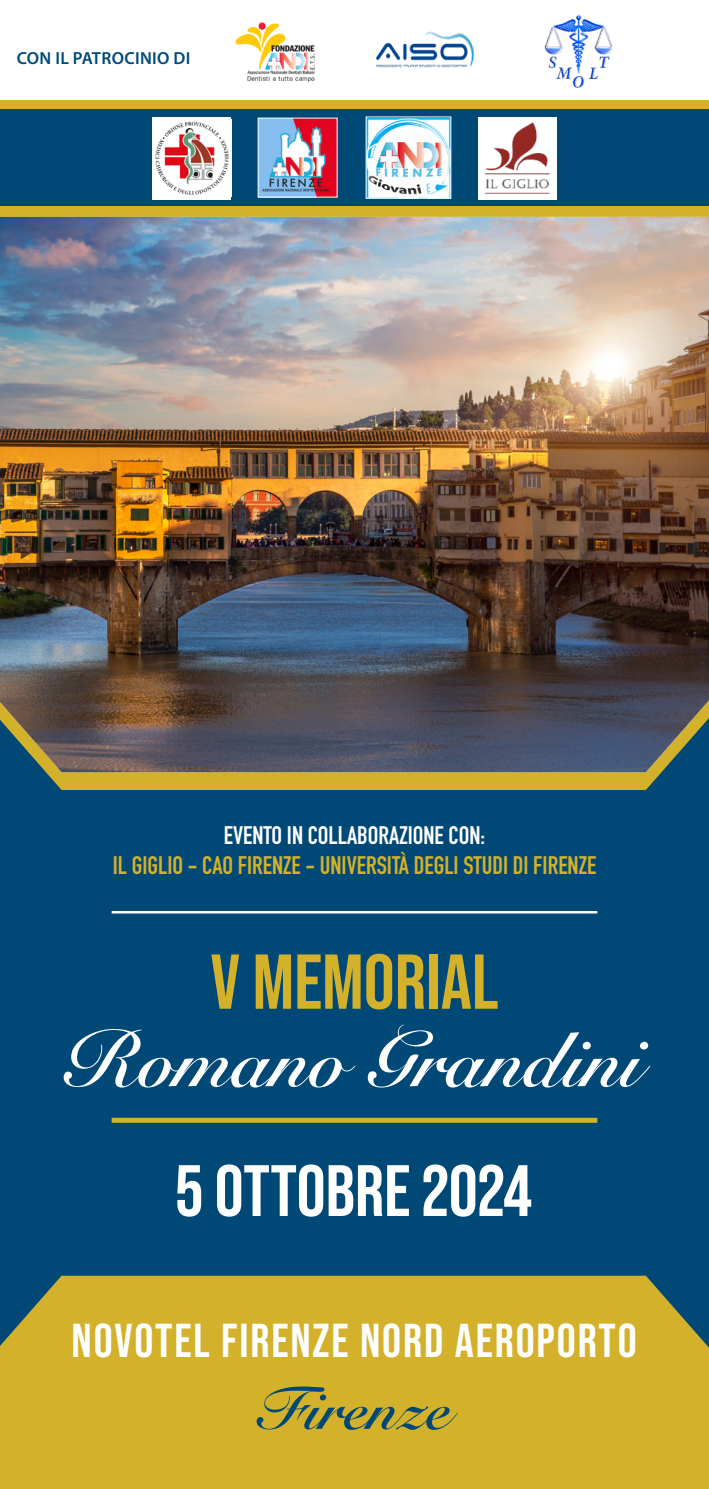
<style>
.page{position:relative;width:709px;height:1489px;background:#fff}
.page>*{position:absolute;margin:0;border:0;box-sizing:border-box;transform-origin:0 0}
.t1{font:700 77.5px "Snell Roundhand";color:#fff}
.t2{font:700 77.5px "Bebas Neue Pro";color:#d4b12a}
.t3{font:700 72.5px "Bebas Neue Pro";color:#fff}
.t4{font:700 60px "Snell Roundhand";color:#004976}
.t5{font:700 47.5px "Bebas Neue Pro";letter-spacing:.04em;color:#fff}
.t6{font:700 25px "DIN Condensed";color:#d4b12a}
.t7{font:700 25px "DIN Condensed";color:#fff}
.t8{font:600 17.5px "Myriad Pro";letter-spacing:.02em;color:#004976}
</style>
<div class="page">
<div style="left:0;top:539px;width:709px;height:883px;background:#004976"></div>
<div style="left:0;top:100px;width:709px;height:10px;background:#d4b12a"></div>
<div style="left:0;top:110px;width:708px;height:98px;background:#004976"></div>
<img style="left:260px;top:120px;width:75px;height:75px">
<div style="left:258px;top:118px;width:79px;height:79px;border:1px solid #fff"></div>
<img style="left:368px;top:119px;width:81px;height:77px">
<div style="left:366px;top:117px;width:85px;height:81px;border:1px solid #fff"></div>
<div style="left:0;top:206px;width:709px;height:11px;background:#d4b12a"></div>
<svg style="left:46px;top:772px;width:616px;height:18px;background:#cdad2e"></svg>
<img style="left:0;top:217px;width:709px;height:555px">
<div style="left:0;top:1275px;width:709px;height:213px;background:#d4b12a"></div>
<hr style="left:112px;top:910px;width:485px;height:3px;background:#fff">
<div style="left:478px;top:117px;width:78px;height:82px;background:#fff"></div>
<img style="left:484px;top:122px;width:66px;height:72px">
<div style="left:112px;top:1117px;width:485px;height:5px;background:#d4b12a"></div>
<img style="left:235px;top:22px;width:80px;height:61px">
<img style="left:544px;top:15px;width:69px;height:73px">
<img style="left:376px;top:31px;width:98px;height:37px">
<div style="left:152px;top:117px;width:79px;height:82px;background:#fff"></div>
<img style="left:155px;top:121px;width:74px;height:74px">
<p class="t8" style="left:17px;top:47px;width:175px">CON IL PATROCINIO DI</p>
<p class="t7" style="left:224px;top:818px;width:263px">EVENTO IN COLLABORAZIONE CON:</p>
<p class="t6" style="left:113px;top:848px;width:485px">IL GIGLIO - CAO FIRENZE - UNIVERSITÀ DEGLI STUDI DI FIRENZE</p>
<p class="t2" style="left:210px;top:937px;width:289px">V MEMORIAL</p>
<p class="t1" style="left:68px;top:993px;width:575px">Romano Grandini</p>
<p class="t3" style="left:175px;top:1149px;width:358px">5 OTTOBRE 2024</p>
<p class="t5" style="left:72px;top:1312px;width:566px">NOVOTEL FIRENZE NORD AEROPORTO</p>
<p class="t4" style="left:257px;top:1357px;width:195px">Firenze</p>
</div>
